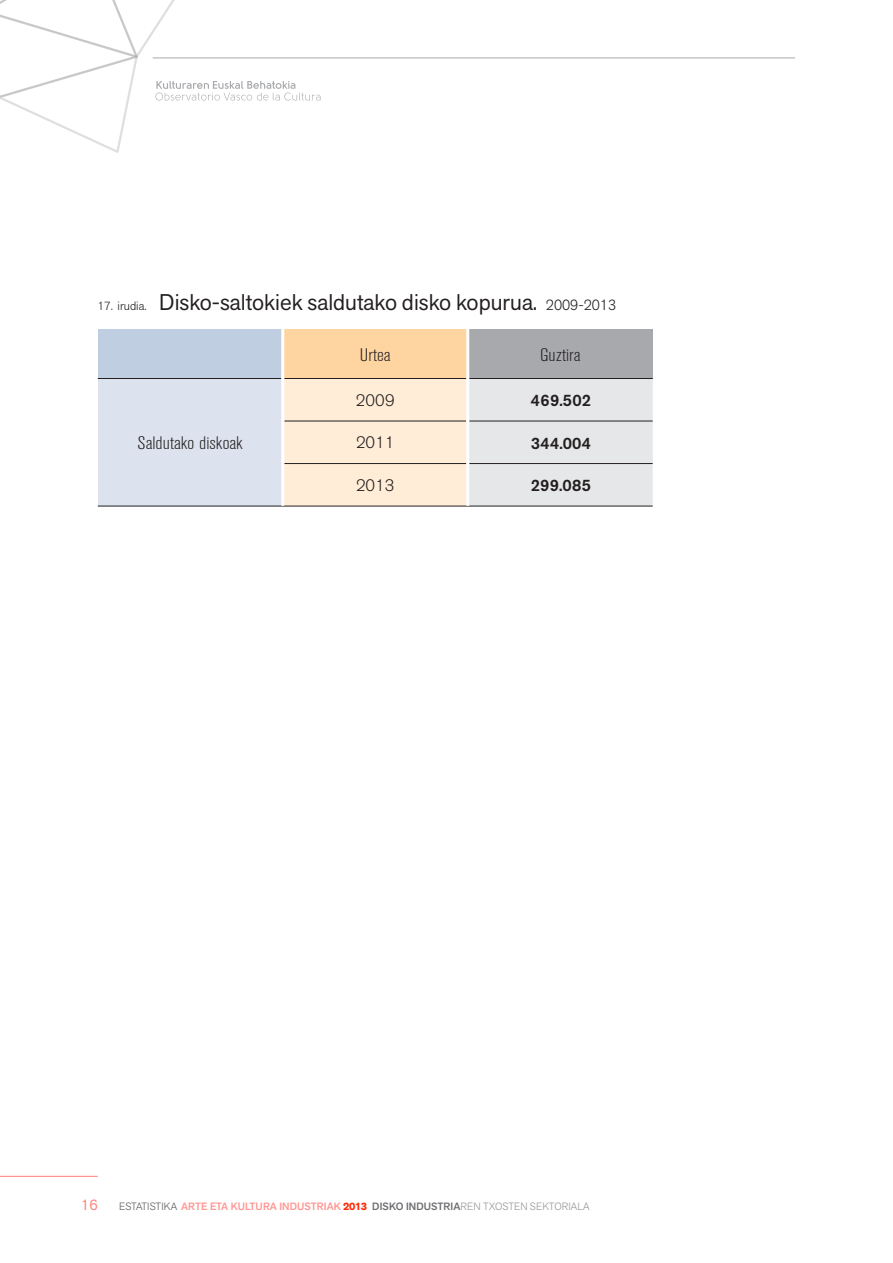
<style>
.page{position:relative;width:893px;height:1263px;background:#fff}
.page>*{position:absolute;margin:0;border:0;box-sizing:border-box;transform-origin:0 0}
.t1{font:22.5px "Akzid Grtsk Next";color:#231f20}
.t2{font:300 condensed 18px "Akzidenz Grotesk BE";color:#231f20;scale:1.2 1}
.t3{font:500 16.5px "Akzidenz Grotesk BE";letter-spacing:.02em;color:#231f20}
.t4{font:300 16.5px "Akzidenz Grotesk BE";color:#231f20}
.t5{font:15px "Akzid Grtsk Next";color:#ff7f7a}
.t6{font:500 10.5px "Akzid Grtsk Next";letter-spacing:.01em;color:#ff9692}
.t7{font:300 10.5px "Akzid Grtsk Next";letter-spacing:.01em;color:#939598}
.t8{font:500 10.5px "Akzid Grtsk Next";color:#6d6e71}
.s1{font-weight:300;font-size:12px}
.s2{font-weight:300;font-size:15px}
.s3{font-weight:300;color:#58595b}
.s4{font-weight:700;color:#ff2b06}
.s5{color:#6d6e71}
</style>
<div class="page">
<hr style="left:0;top:1176px;width:98px;height:1px;background:#ff7f7a">
<hr style="left:153px;top:58px;width:642px;height:1px;background:#a7a9ac">
<svg style="left:0;top:0;width:320px;height:153px"></svg>
<div style="left:98px;top:329px;width:185px;height:49px;background:#c0cee2"></div>
<div style="left:283px;top:329px;width:185px;height:49px;background:#fed4a0"></div>
<div style="left:468px;top:329px;width:185px;height:49px;background:#a7a9ac"></div>
<div style="left:98px;top:378px;width:185px;height:128px;background:#dce2ee"></div>
<svg style="left:284px;top:379px;width:369px;height:127px;background:#f0e8de"></svg>
<hr style="left:98px;top:506px;width:185px;height:1px;background:#231f20">
<hr style="left:283px;top:506px;width:185px;height:1px;background:#231f20">
<hr style="left:468px;top:506px;width:185px;height:1px;background:#231f20">
<hr style="left:284px;top:378px;width:182px;height:1px;background:#231f20">
<hr style="left:469px;top:378px;width:184px;height:1px;background:#231f20">
<hr style="left:98px;top:378px;width:183px;height:1px;background:#231f20">
<hr style="left:284px;top:421px;width:182px;height:1px;background:#231f20">
<hr style="left:469px;top:421px;width:184px;height:1px;background:#231f20">
<hr style="left:284px;top:463px;width:182px;height:1px;background:#231f20">
<hr style="left:469px;top:463px;width:184px;height:1px;background:#231f20">
<hr style="left:281px;top:329px;width:3px;height:49px;background:#fff">
<hr style="left:281px;top:378px;width:3px;height:43px;background:#fff">
<hr style="left:281px;top:421px;width:3px;height:42px;background:#fff">
<hr style="left:281px;top:463px;width:3px;height:43px;background:#fff">
<hr style="left:466px;top:329px;width:3px;height:49px;background:#fff">
<hr style="left:466px;top:378px;width:3px;height:43px;background:#fff">
<hr style="left:466px;top:421px;width:3px;height:42px;background:#fff">
<hr style="left:466px;top:463px;width:3px;height:43px;background:#fff">
<p class="t1" style="left:98px;top:288px;width:520px"><span class="s1">17. IRUDIA.</span> Disko-saltokiek saldutako disko kopurua. <span class="s2">2009-2013</span></p>
<p class="t2" style="left:360px;top:345px;width:27px">Urtea</p>
<p class="t2" style="left:540px;top:345px;width:35px">Guztira</p>
<p class="t2" style="left:138px;top:433px;width:89px">Saldutako diskoak</p>
<p class="t4" style="left:356px;top:391px;width:40px">2009</p>
<p class="t3" style="left:531px;top:390px;width:62px">469.502</p>
<p class="t4" style="left:356px;top:433px;width:40px">2011</p>
<p class="t3" style="left:531px;top:433px;width:62px">344.004</p>
<p class="t4" style="left:356px;top:476px;width:40px">2013</p>
<p class="t3" style="left:531px;top:475px;width:62px">299.085</p>
<p class="t5" style="left:81px;top:1195px;width:18px">16</p>
<p class="t6" style="left:119px;top:1199px;width:260px"><span class="s3">ESTATISTIKA</span> ARTE ETA KULTURA INDUSTRIAK <span class="s4">2013</span> <span class="s5">DISK</span></p>
<p class="t8" style="left:396px;top:1199px;width:21px">O INDUSTRIA</p>
<p class="t7" style="left:460px;top:1199px;width:77px">REN TXOSTEN SEKT</p>
<p class="t7" style="left:554px;top:1199px;width:37px">ORIALA</p>
</div>
